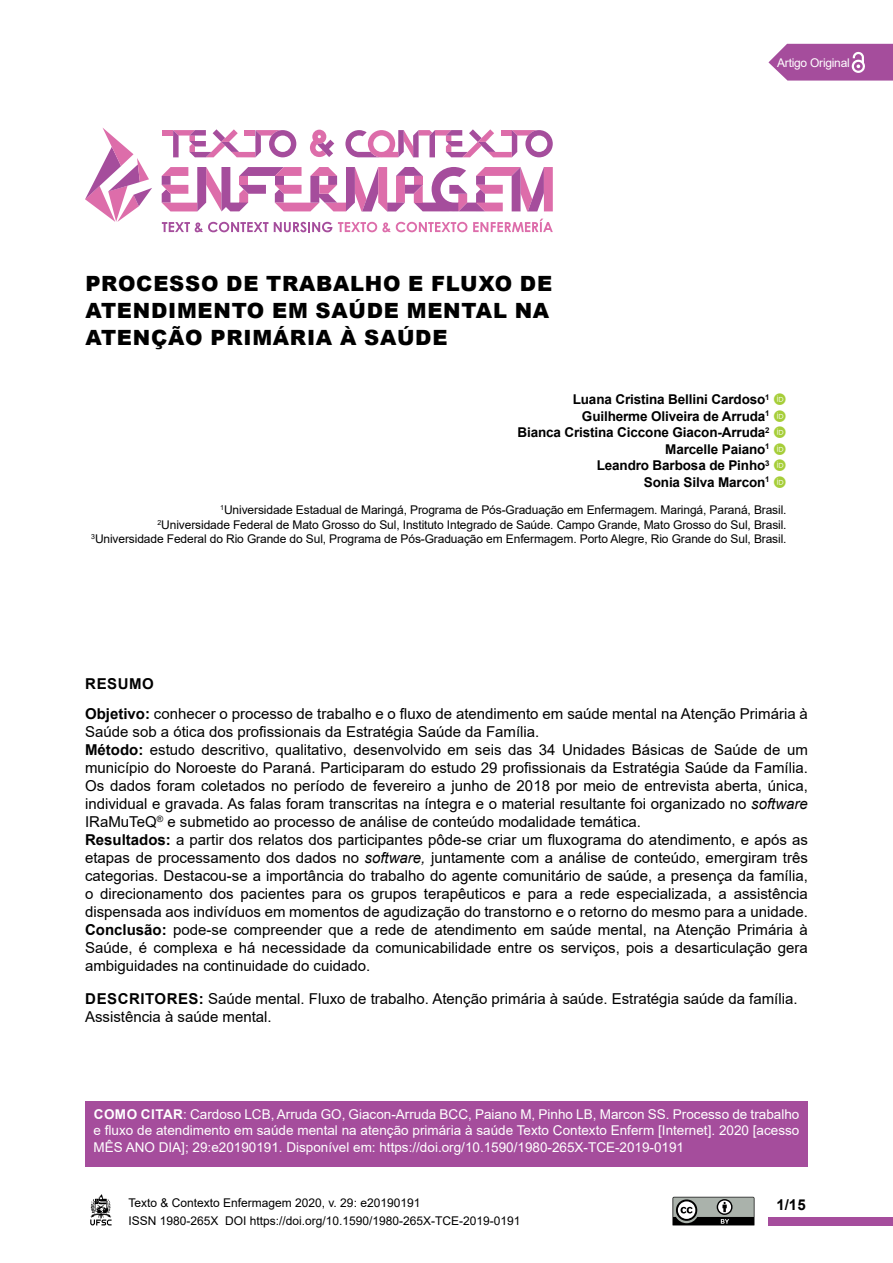
<style>
.page{position:relative;width:893px;height:1263px;background:#fff}
.page>*{position:absolute;margin:0;border:0;box-sizing:border-box;transform-origin:0 0}
.t1{font:900 21px/27px "Arial";letter-spacing:.035em;color:#000}
.t2{font:15px/18px "Arial";color:#000}
.t3{font:700 15px "Arial";color:#000}
.t4{font:13.5px/16.2px "Arial";color:#fff;text-align:justify}
.t5{font:700 13.5px/16.5px "Arial";letter-spacing:-.01em;color:#000;text-align:right}
.t6{font:12px/14.4px "Arial";letter-spacing:-.01em;color:#000}
.t7{font:12px "Arial";letter-spacing:-.02em;color:#fff}
.s1{font-weight:700}
.s2{font-style:italic}
</style>
<div class="page">
<div style="left:769px;top:1217px;width:124px;height:8px;background:#a54d9c"></div>
<svg style="left:90px;top:1194px;width:22px;height:31px"></svg>
<svg style="left:162px;top:167px;width:391px;height:45px"></svg>
<div style="left:162px;top:130px;width:11px;height:6px;background:#dd6daa"></div>
<svg style="left:173px;top:129px;width:123px;height:28px"></svg>
<svg style="left:310px;top:129px;width:243px;height:28px"></svg>
<svg style="left:162px;top:222px;width:106px;height:10px"></svg>
<svg style="left:274px;top:222px;width:58px;height:10px"></svg>
<svg style="left:338px;top:222px;width:129px;height:10px"></svg>
<svg style="left:473px;top:219px;width:80px;height:13px"></svg>
<svg style="left:85px;top:128px;width:67px;height:94px"></svg>
<svg style="left:768px;top:44px;width:125px;height:37px;background:#af61a7"></svg>
<svg style="left:672px;top:1197px;width:83px;height:29px;background:#777b78"></svg>
<div style="left:85px;top:1101px;width:723px;height:66px;background:#a54d9c"></div>
<h1 class="t1" style="left:85px;top:270px;width:468px">PROCESSO DE TRABALHO E FLUXO DE<br>ATENDIMENTO EM SAÚDE MENTAL NA<br>ATENÇÃO PRIMÁRIA À SAÚDE</h1>
<p class="t7" style="left:777px;top:54px;width:74px">Artigo Original</p>
<p class="t5" style="left:517px;top:392px;width:254px">Luana Cristina Bellini Cardoso<sup>1<br></sup>Guilherme Oliveira de Arruda<sup>1<br></sup>Bianca Cristina Ciccone Giacon-Arruda<sup>2<br></sup>Marcelle Paiano<sup>1<br></sup>Leandro Barbosa de Pinho<sup>3<br></sup>Sonia Silva Marcon<sup>1</sup></p>
<p class="t6" style="left:91px;top:503px;width:697px;text-align:right"><sup>1</sup>Universidade Estadual de Maringá, Programa de Pós-Graduação em Enfermagem. Maringá, Paraná, Brasil.<br><sup>2</sup>Universidade Federal de Mato Grosso do Sul, Instituto Integrado de Saúde. Campo Grande, Mato Grosso do Sul, Brasil.<br><sup>3</sup>Universidade Federal do Rio Grande do Sul, Programa de Pós-Graduação em Enfermagem. Porto Alegre, Rio Grande do Sul, Brasil.</p>
<p class="t2" style="left:85px;top:668px;width:724px;line-height:30.8px"><span class="s1">RESUMO<br>Objetivo:</span> conhecer o processo de trabalho e o fluxo de atendimento em saúde mental na Atenção Primária à</p>
<p class="t2" style="left:85px;top:723px;width:724px">Saúde sob a ótica dos profissionais da Estratégia Saúde da Família.<br><span class="s1">Método:</span> estudo descritivo, qualitativo, desenvolvido em seis das 34 Unidades Básicas de Saúde de um município do Noroeste do Paraná. Participaram do estudo 29 profissionais da Estratégia Saúde da Família.<br>Os dados foram coletados no período de fevereiro a junho de 2018 por meio de entrevista aberta, única, individual e gravada. As falas foram transcritas na íntegra e o material resultante foi organizado no <span class="s2">software </span>IRaMuTeQ<sup>®</sup> e submetido ao processo de análise de conteúdo modalidade temática.<br><span class="s1">Resultados:</span> a partir dos relatos dos participantes pôde-se criar um fluxograma do atendimento, e após as etapas de processamento dos dados no <span class="s2">software,</span> juntamente com a análise de conteúdo, emergiram três categorias. Destacou-se a importância do trabalho do agente comunitário de saúde, a presença da família, o direcionamento dos pacientes para os grupos terapêuticos e para a rede especializada, a assistência dispensada aos indivíduos em momentos de agudização do transtorno e o retorno do mesmo para a unidade.<br><span class="s1">Conclusão:</span> pode-se compreender que a rede de atendimento em saúde mental, na Atenção Primária à Saúde, é complexa e há necessidade da comunicabilidade entre os serviços, pois a desarticulação gera ambiguidades na continuidade do cuidado.</p>
<p class="t2" style="left:85px;top:990px;width:714px"><span class="s1">DESCRITORES:</span> Saúde mental. Fluxo de trabalho. Atenção primária à saúde. Estratégia saúde da família.<br>Assistência à saúde mental.</p>
<p class="t4" style="left:94px;top:1106px;width:707px"><span class="s1">COMO CITAR</span>: Cardoso LCB, Arruda GO, Giacon-Arruda BCC, Paiano M, Pinho LB, Marcon SS. Processo de trabalho e fluxo de atendimento em saúde mental na atenção primária à saúde Texto Contexto Enferm [Internet]. 2020 [acesso MÊS ANO DIA]; 29:e20190191. Disponível em: https://doi.org/10.1590/1980-265X-TCE-2019-0191</p>
<p class="t6" style="left:128px;top:1194px;width:394px;line-height:18px">Texto &amp; Contexto Enfermagem 2020, v. 29: e20190191<br>ISSN 1980-265X DOI https://doi.org/10.1590/1980-265X-TCE-2019-0191</p>
<p class="t3" style="left:776px;top:1194px;width:31px">1/15</p>
</div>
